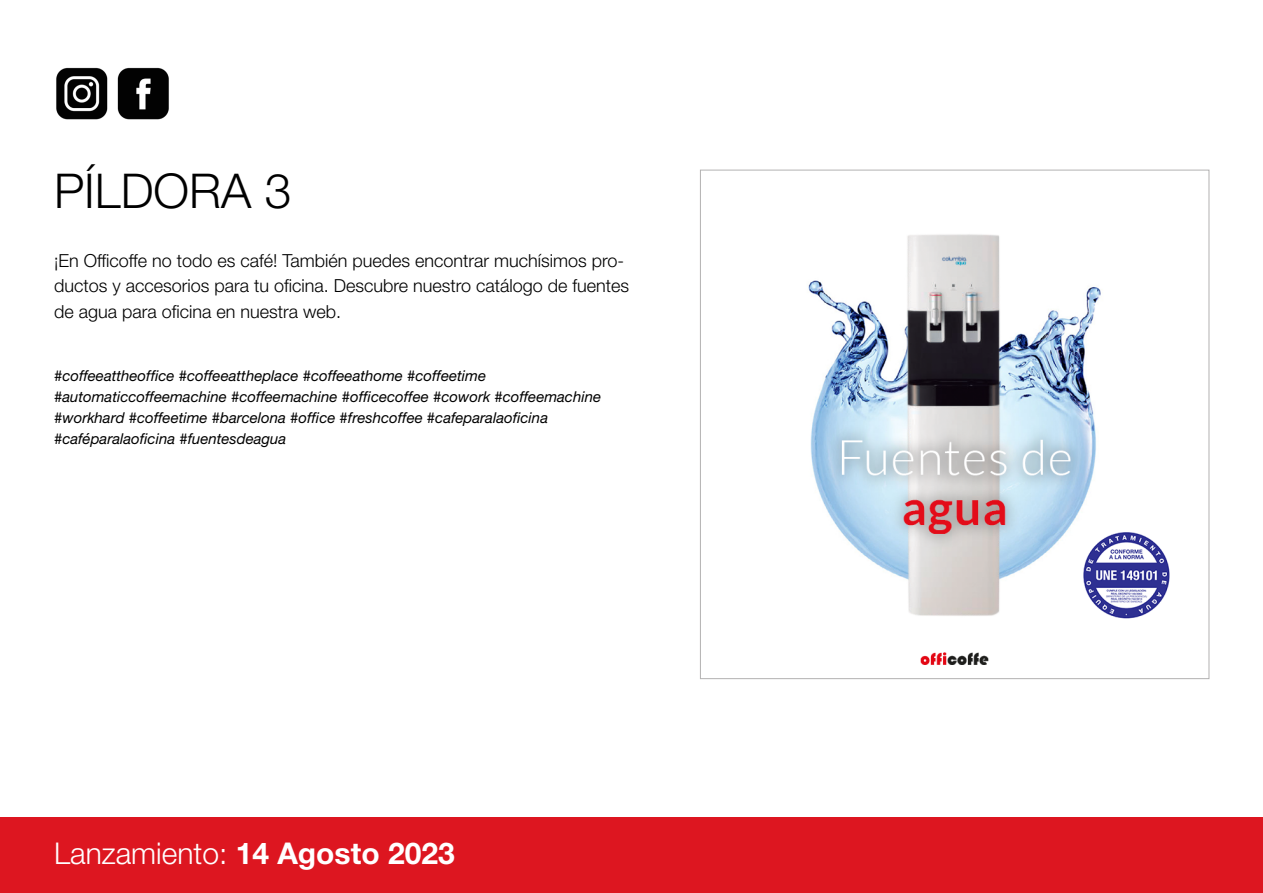
<style>
.page{position:relative;width:1263px;height:893px;background:#fff}
.page>*{position:absolute;margin:0;border:0;box-sizing:border-box;transform-origin:0 0}
.t1{font:300 48px "Helvetica Neue LT Std";color:#000}
.t2{font:300 30px "Helvetica Neue LT Std";color:#fff}
.t3{font:300 18px/25.5px "Helvetica Neue LT Std";color:#000}
.t4{font:italic 15px/21px "Helvetica Neue LT Std";color:#000}
.s1{font-weight:700}
</style>
<div class="page">
<div style="left:0;top:817px;width:1263px;height:76px;background:#dd1620"></div>
<img style="left:808px;top:234px;width:362px;height:431px">
<img style="left:56px;top:67px;width:113px;height:53px">
<h1 class="t1" style="left:54px;top:161px;width:239px">PÍLDORA 3</h1>
<p class="t3" style="left:54px;top:247px;width:577px">¡En Officoffe no todo es café! También puedes encontrar muchísimos pro&shy;ductos y accesorios para tu oficina. Descubre nuestro catálogo de fuentes de agua para oficina en nuestra web.</p>
<p class="t4" style="left:54px;top:365px;width:549px">#coffeeattheoffice #coffeeattheplace #coffeeathome #coffeetime #automaticcoffeemachine #coffeemachine #officecoffee #cowork #coffeemachine #workhard #coffeetime #barcelona #office #freshcoffee #cafeparalaoficina #caféparalaoficina #fuentesdeagua</p>
<h2 class="t2" style="left:54px;top:835px;width:402px">Lanzamiento: <span class="s1">14 Agosto 2023</span></h2>
</div>
